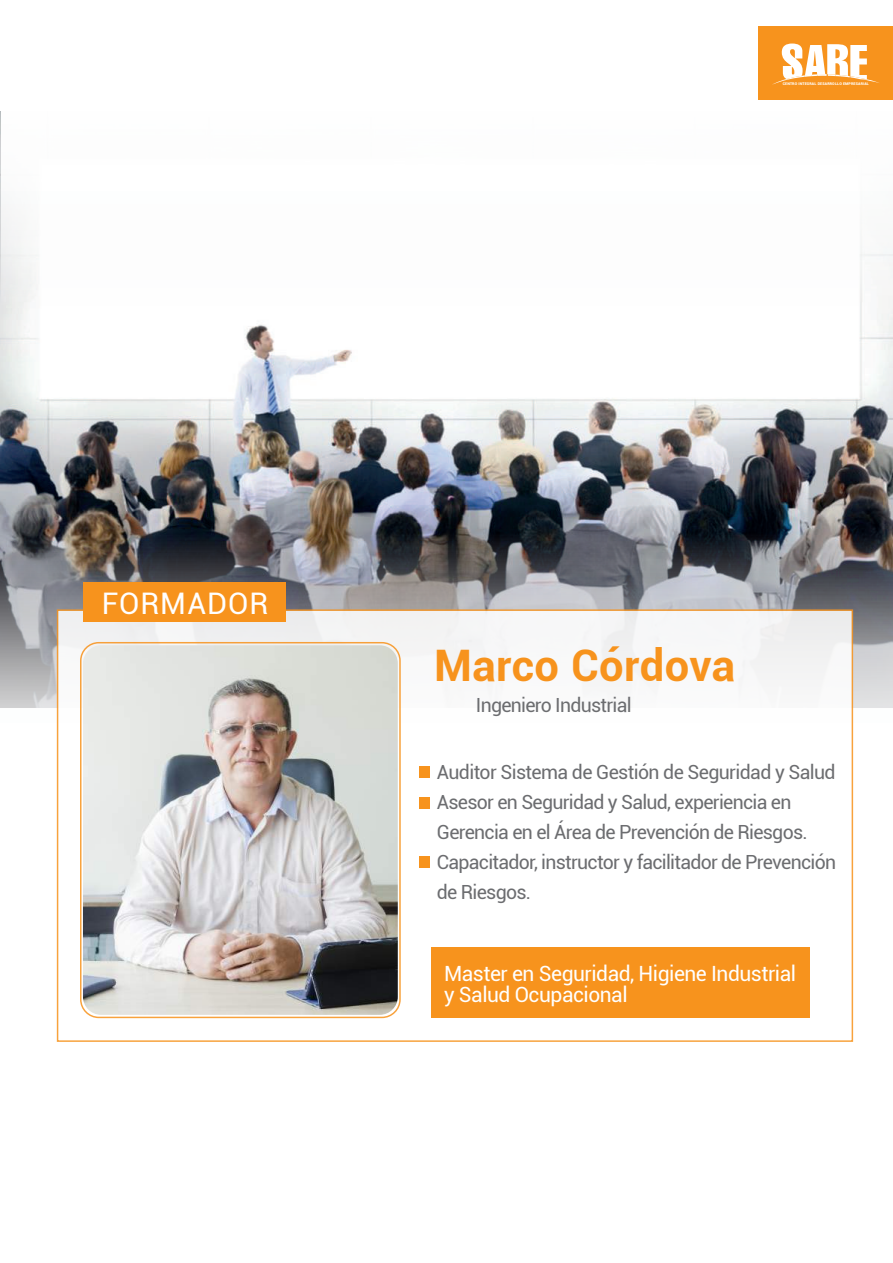
<style>
.page{position:relative;width:893px;height:1263px;background:#fff}
.page>*{position:absolute;margin:0;border:0;box-sizing:border-box;transform-origin:0 0}
.t1{font:700 43.5px "Roboto";letter-spacing:.01em;color:#f7931d}
.t2{font:29.7px "Roboto";letter-spacing:.03em;color:#fff}
.t3{font:21px/21px "Roboto";letter-spacing:-.025em;color:#fff}
.t4{font:19.5px/30px "Roboto";letter-spacing:-.035em;color:#6c6d70}
.t5{font:900 3.6px "Roboto";letter-spacing:.04em;color:#fff}
</style>
<div class="page">
<img style="left:0;top:112px;width:893px;height:422px">
<svg style="left:0;top:534px;width:893px;height:336px"></svg>
<div style="left:2px;top:4px;width:891px;height:301px;background:#fefefe"></div>
<div style="left:759px;top:27px;width:134px;height:73px;background:#f7931d"></div>
<svg style="left:772px;top:44px;width:107px;height:41px"></svg>
<div style="left:57px;top:609px;width:796px;height:433px;background:#fff;border:2px solid #f7931d"></div>
<div style="left:431px;top:947px;width:378px;height:71px;background:#f7931d"></div>
<div style="left:83px;top:582px;width:202px;height:40px;background:#f7931d"></div>
<div style="left:80px;top:642px;width:321px;height:376px;border:2px solid #f7931d;border-radius:18px"></div>
<img style="left:83px;top:645px;width:315px;height:370px">
<div style="left:420px;top:766px;width:10px;height:12px;background:#f7931d"></div>
<div style="left:420px;top:797px;width:10px;height:12px;background:#f7931d"></div>
<div style="left:420px;top:856px;width:10px;height:12px;background:#f7931d"></div>
<p class="t5" style="left:783px;top:81px;width:88px">CENTRO INTEGRAL DESARROLLO EMPRESARIAL</p>
<h2 class="t2" style="left:102px;top:582px;width:168px">FORMADOR</h2>
<h1 class="t1" style="left:434px;top:635px;width:303px">Marco Córdova</h1>
<p class="t4" style="left:476px;top:689px;width:157px">Ingeniero Industrial</p>
<p class="t4" style="left:437px;top:756px;width:401px">Auditor Sistema de Gestión de Seguridad y Salud Asesor en Seguridad y Salud, experiencia en Gerencia en el Área de Prevención de Riesgos.<br>Capacitador, instructor y facilitador de Prevención de Riesgos.</p>
<p class="t3" style="left:444px;top:962px;width:353px">Master en Seguridad, Higiene Industrial y Salud Ocupacional</p>
</div>
